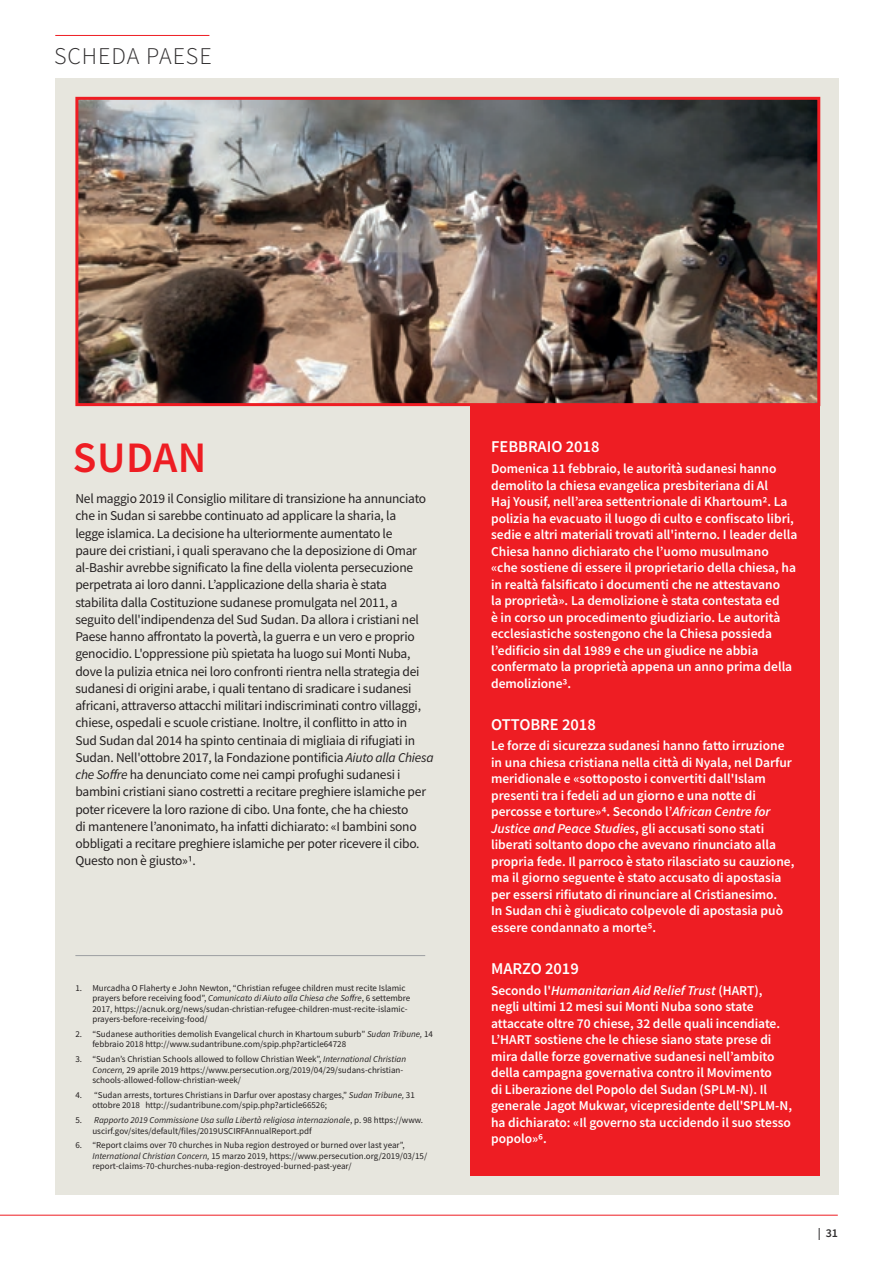
<style>
.page{position:relative;width:893px;height:1263px;background:#fff}
.page>*{position:absolute;margin:0;border:0;box-sizing:border-box;transform-origin:0 0}
.t1{font:600 43.5px "Source Sans Pro";letter-spacing:.01em;color:#ee1d23}
.t2{font:300 24px "Source Sans Pro";letter-spacing:.04em;color:#312f30}
.t3{font:600 16.5px "Source Sans Pro";color:#fff}
.t4{font:600 13.5px/16.5px "Source Sans Pro";color:#fff}
.t5{font:13.5px/17.2px "Source Sans Pro";letter-spacing:-.02em;color:#231f20}
.t6{font:600 12px "Source Sans Pro";color:#312f30}
.t7{font:9px/10.5px "Source Sans Pro";color:#231f20}
.s1{font-style:italic}
</style>
<div class="page">
<hr style="left:0;top:1215px;width:838px;height:1px;background:#ee1d23">
<div style="left:55px;top:79px;width:783px;height:1116px;background:#e7e6de"></div>
<hr style="left:75px;top:955px;width:350px;height:1px;background:#9d9fa2">
<hr style="left:55px;top:35px;width:154px;height:1px;background:#ee1d23">
<div style="left:470px;top:99px;width:350px;height:1077px;background:#ee1d23"></div>
<img style="left:79px;top:101px;width:737px;height:301px">
<div style="left:75px;top:97px;width:745px;height:309px;border:3px solid #ee1d23"></div>
<h2 class="t2" style="left:54px;top:41px;width:159px">SCHEDA PAESE</h2>
<h1 class="t1" style="left:73px;top:429px;width:135px">SUDAN</h1>
<p class="t3" style="left:491px;top:436px;width:110px">FEBBRAIO 2018</p>
<p class="t4" style="left:491px;top:460px;width:308px">Domenica 11 febbraio, le autorità sudanesi hanno demolito la chiesa evangelica presbiteriana di Al<br>Haj Yousif, nell’area settentrionale di Khartoum2. La polizia ha evacuato il luogo di culto e confiscato libri, sedie e altri materiali trovati all'interno. I leader della Chiesa hanno dichiarato che l’uomo musulmano «che sostiene di essere il proprietario della chiesa, ha in realtà falsificato i documenti che ne attestavano<br>la proprietà». La demolizione è stata contestata ed<br>è in corso un procedimento giudiziario. Le autorità ecclesiastiche sostengono che la Chiesa possieda l’edificio sin dal 1989 e che un giudice ne abbia confermato la proprietà appena un anno prima della demolizione3.</p>
<p class="t3" style="left:491px;top:713px;width:106px">OTTOBRE 2018</p>
<p class="t4" style="left:491px;top:738px;width:305px">Le forze di sicurezza sudanesi hanno fatto irruzione in una chiesa cristiana nella città di Nyala, nel Darfur meridionale e «sottoposto i convertiti dall'Islam presenti tra i fedeli ad un giorno e una notte di percosse e torture»4. Secondo l’<span class="s1">African Centre for Justice and Peace Studies</span>, gli accusati sono stati liberati soltanto dopo che avevano rinunciato alla propria fede. Il parroco è stato rilasciato su cauzione, ma il giorno seguente è stato accusato di apostasia per essersi rifiutato di rinunciare al Cristianesimo.<br>In Sudan chi è giudicato colpevole di apostasia può essere condannato a morte5.</p>
<p class="t3" style="left:491px;top:958px;width:89px">MARZO 2019</p>
<p class="t4" style="left:491px;top:982px;width:302px">Secondo l'<span class="s1">Humanitarian Aid Relief Trust</span> (HART), negli ultimi 12 mesi sui Monti Nuba sono state attaccate oltre 70 chiese, 32 delle quali incendiate.<br>L’HART sostiene che le chiese siano state prese di mira dalle forze governative sudanesi nell’ambito della campagna governativa contro il Movimento<br>di Liberazione del Popolo del Sudan (SPLM-N). Il generale Jagot Mukwar, vicepresidente dell'SPLM-N, ha dichiarato: «Il governo sta uccidendo il suo stesso popolo»6.</p>
<p class="t5" style="left:75px;top:490px;width:360px">Nel maggio 2019 il Consiglio militare di transizione ha annunciato che in Sudan si sarebbe continuato ad applicare la sharia, la<br>legge islamica. La decisione ha ulteriormente aumentato le<br>paure dei cristiani, i quali speravano che la deposizione di Omar al-Bashir avrebbe significato la fine della violenta persecuzione perpetrata ai loro danni. L’applicazione della sharia è stata<br>stabilita dalla Costituzione sudanese promulgata nel 2011, a seguito dell'indipendenza del Sud Sudan. Da allora i cristiani nel Paese hanno affrontato la povertà, la guerra e un vero e proprio genocidio. L'oppressione più spietata ha luogo sui Monti Nuba, dove la pulizia etnica nei loro confronti rientra nella strategia dei sudanesi di origini arabe, i quali tentano di sradicare i sudanesi africani, attraverso attacchi militari indiscriminati contro villaggi, chiese, ospedali e scuole cristiane. Inoltre, il conflitto in atto in<br>Sud Sudan dal 2014 ha spinto centinaia di migliaia di rifugiati in Sudan. Nell'ottobre 2017, la Fondazione pontificia <span class="s1">Aiuto alla Chiesa che Soffre</span> ha denunciato come nei campi profughi sudanesi i bambini cristiani siano costretti a recitare preghiere islamiche per poter ricevere la loro razione di cibo. Una fonte, che ha chiesto<br>di mantenere l’anonimato, ha infatti dichiarato: «I bambini sono obbligati a recitare preghiere islamiche per poter ricevere il cibo.<br>Questo non è giusto»1.</p>
<p class="t7" style="left:92px;top:982px;width:319px;text-indent:-17px">1. Murcadha O Flaherty e John Newton, “Christian refugee children must recite Islamic prayers before receiving food”, <span class="s1">Comunicato di Aiuto alla Chiesa che Soffre</span>, 6 settembre 2017, https://acnuk.org/news/sudan-christian-refugee-children-must-recite-islamic&shy;prayers-before-receiving-food/</p>
<p class="t7" style="left:92px;top:1028px;width:342px;text-indent:-17px">2. “Sudanese authorities demolish Evangelical church in Khartoum suburb” <span class="s1">Sudan Tribune,</span> 14 febbraio 2018 http://www.sudantribune.com/spip.php?article64728</p>
<p class="t7" style="left:92px;top:1054px;width:315px;text-indent:-17px">3. “Sudan’s Christian Schools allowed to follow Christian Week”, <span class="s1">International Christian<br>Concern,</span> 29 aprile 2019 https://www.persecution.org/2019/04/29/sudans-christian&shy;schools-allowed-follow-christian-week/</p>
<p class="t7" style="left:92px;top:1090px;width:324px;text-indent:-17px">4. “Sudan arrests, tortures Christians in Darfur over apostasy charges,” <span class="s1">Sudan Tribune,</span> 31 ottobre 2018 http://sudantribune.com/spip.php?article66526;</p>
<p class="t7" style="left:92px;top:1115px;width:332px;text-indent:-17px">5. <span class="s1">Rapporto 2019 Commissione Usa sulla Libertà religiosa internazionale</span>, p. 98 https://www. uscirf.gov/sites/default/files/2019USCIRFAnnualReport.pdf</p>
<p class="t7" style="left:92px;top:1140px;width:336px;text-indent:-17px">6. “Report claims over 70 churches in Nuba region destroyed or burned over last year”,<br><span class="s1">International Christian Concern,</span> 15 marzo 2019, https://www.persecution.org/2019/03/15/ report-claims-70-churches-nuba-region-destroyed-burned-past-year/</p>
<p class="t6" style="left:818px;top:1225px;width:22px">| 31</p>
</div>
